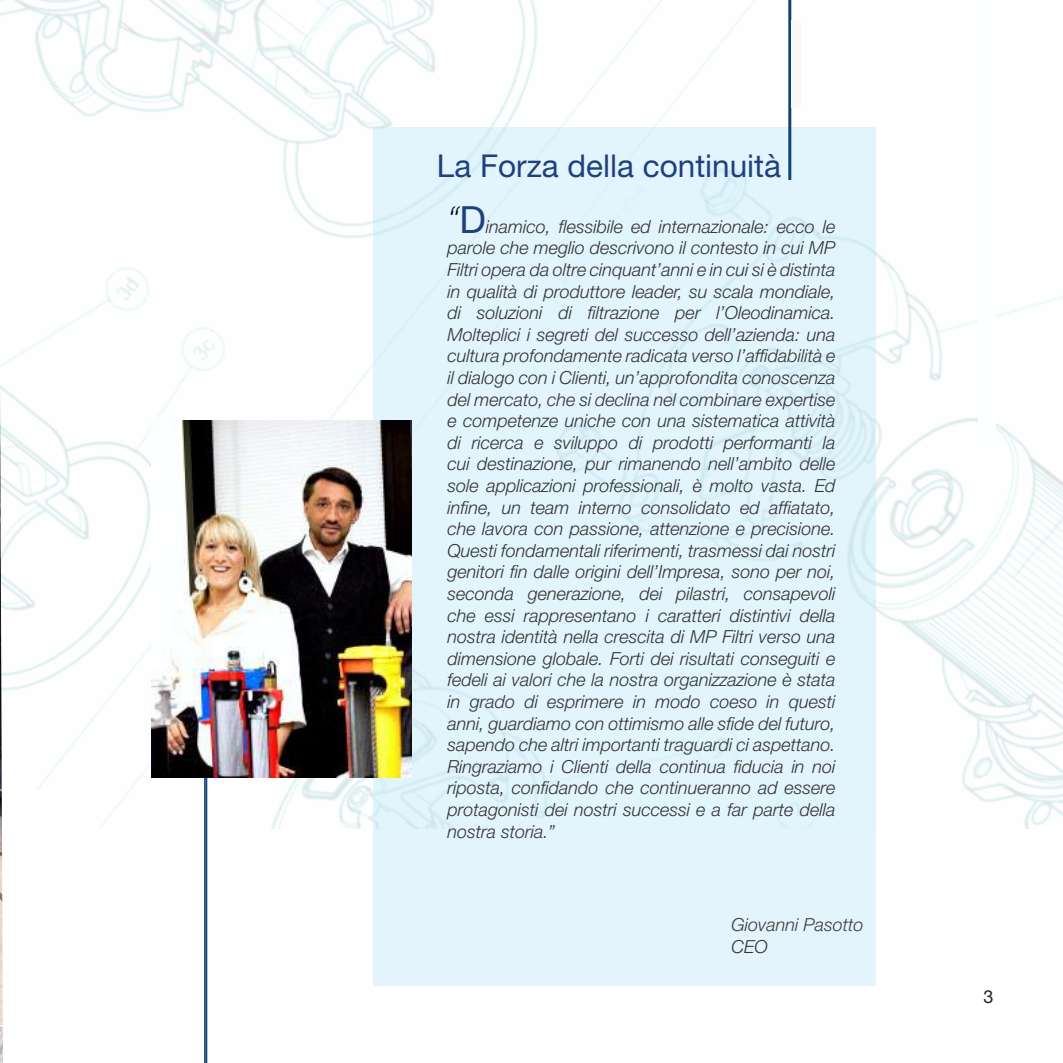
<style>
.page{position:relative;width:1063px;height:1063px;background:#fff}
.page>*{position:absolute;margin:0;border:0;box-sizing:border-box;transform-origin:0 0}
.t1{font:31.5px "Helvetica Neue LT Std";color:#1f407d}
.t2{font:italic 300 18px/21.6px "Helvetica Neue LT Std";color:#333233;text-align:justify}
.t3{font:italic 300 18px "Helvetica Neue LT Std";color:#3c3c3d}
.t4{font:18px "Helvetica Neue LT Std";color:#231f20}
.s1{font-weight:100;font-size:37.5px;color:#000001}
.s2{font-weight:400;font-style:normal;font-size:37.5px;color:#1f407d}
</style>
<div class="page">
<img style="left:0;top:0;width:1063px;height:829px">
<div style="left:373px;top:127px;width:503px;height:858px;background:#e2f4fc"></div>
<svg style="left:788px;top:0;width:3px;height:180px"></svg>
<svg style="left:204px;top:777px;width:3px;height:286px"></svg>
<div style="left:791px;top:21px;width:10px;height:87px;background:#f8f8f7"></div>
<div style="left:978px;top:0;width:18px;height:453px;background:#feffff"></div>
<img style="left:151px;top:421px;width:260px;height:356px">
<img style="left:0;top:382px;width:3px;height:681px">
<h1 class="t1" style="left:437px;top:147px;width:346px">La Forza della continuità</h1>
<p class="t2" style="left:448px;top:215px;width:390px"><span class="s1">“</span><span class="s2">D</span>inamico, flessibile ed internazionale: ecco le parole che meglio descrivono il contesto in cui MP Filtri opera da oltre cinquant’anni e in cui si è distinta in qualità di produttore leader, su scala mondiale, di soluzioni di filtrazione per l’Oleodinamica.<br>Molteplici i segreti del successo dell’azienda: una cultura profondamente radicata verso l’affidabilità e il dialogo con i Clienti, un’approfondita conoscenza del mercato, che si declina nel combinare expertise e competenze uniche con una sistematica attività di ricerca e sviluppo di prodotti performanti la cui destinazione, pur rimanendo nell’ambito delle sole applicazioni professionali, è molto vasta. Ed infine, un team interno consolidato ed affiatato, che lavora con passione, attenzione e precisione.<br>Questi fondamentali riferimenti, trasmessi dai nostri genitori fin dalle origini dell’Impresa, sono per noi, seconda generazione, dei pilastri, consapevoli che essi rappresentano i caratteri distintivi della nostra identità nella crescita di MP Filtri verso una dimensione globale. Forti dei risultati conseguiti e fedeli ai valori che la nostra organizzazione è stata in grado di esprimere in modo coeso in questi anni, guardiamo con ottimismo alle sfide del futuro, sapendo che altri importanti traguardi ci aspettano.<br>Ringraziamo i Clienti della continua fiducia in noi riposta, confidando che continueranno ad essere protagonisti dei nostri successi e a far parte della nostra storia.”</p>
<p class="t3" style="left:731px;top:914px;width:134px">Giovanni Pasotto</p>
<p class="t2" style="left:731px;top:936px;width:38px">CEO</p>
<p class="t4" style="left:984px;top:985px;width:12px">3</p>
</div>
